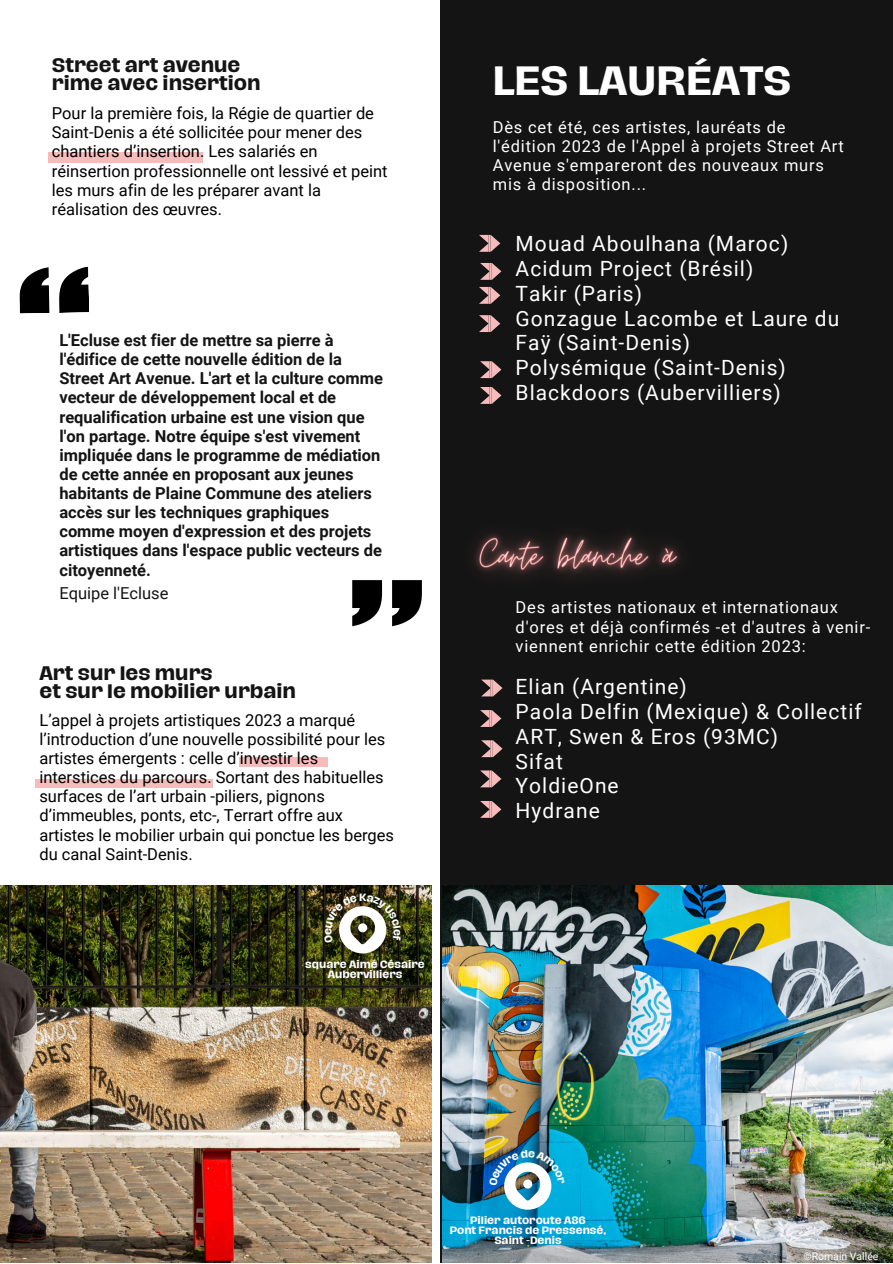
<style>
.page{position:relative;width:893px;height:1264px;background:#fff}
.page>*{position:absolute;margin:0;border:0;box-sizing:border-box;transform-origin:0 0}
.t1{font:700 37.5px "Hagrid Text";color:#fff}
.t2{font:21px/24.8px "Roboto";letter-spacing:.05em;color:#fff}
.t3{font:700 18px "Hagrid Text";color:#141414}
.t4{font:16.5px/19px "Roboto";color:#000}
.t5{font:700 16.5px/19px "Roboto";color:#141414}
.t6{font:16.5px/19px "Roboto";letter-spacing:.05em;color:#fff}
.t7{font:16.5px "Roboto";color:#141414}
.t8{font:10.5px "Roboto";color:#fff}
.t9{font:700 9.75px "Hagrid Text";color:#fff}
</style>
<div class="page">
<div style="left:441px;top:0;width:451px;height:1262px;background:#141414"></div>
<img style="left:0;top:885px;width:431px;height:377px">
<img style="left:443px;top:885px;width:449px;height:377px">
<svg style="left:480px;top:710px;width:21px;height:17px"></svg>
<svg style="left:480px;top:770px;width:21px;height:17px"></svg>
<svg style="left:481px;top:740px;width:21px;height:17px"></svg>
<svg style="left:481px;top:679px;width:21px;height:17px"></svg>
<svg style="left:480px;top:801px;width:21px;height:16px"></svg>
<svg style="left:479px;top:235px;width:21px;height:17px"></svg>
<svg style="left:479px;top:287px;width:21px;height:17px"></svg>
<svg style="left:480px;top:263px;width:21px;height:17px"></svg>
<svg style="left:479px;top:315px;width:21px;height:17px"></svg>
<svg style="left:480px;top:361px;width:21px;height:17px"></svg>
<svg style="left:480px;top:387px;width:21px;height:17px"></svg>
<svg style="left:352px;top:580px;width:70px;height:46px"></svg>
<svg style="left:19px;top:266px;width:70px;height:48px"></svg>
<div style="left:48px;top:153px;width:154px;height:10px;background:#f6bbbb"></div>
<div style="left:238px;top:757px;width:89px;height:9px;background:#f6bbbb"></div>
<div style="left:35px;top:779px;width:177px;height:8px;background:#f6bbbb"></div>
<img style="left:440px;top:480px;width:241px;height:151px">
<img style="left:324px;top:893px;width:77px;height:60px">
<svg style="left:489px;top:1149px;width:76px;height:60px;background:#57a1c0"></svg>
<p class="t3" style="left:52px;top:56px;width:190px">Street art avenue</p>
<p class="t3" style="left:52px;top:74px;width:210px">rime avec insertion</p>
<p class="t4" style="left:52px;top:104px;width:337px">Pour la première fois, la Régie de quartier de Saint-Denis a été sollicitée pour mener des chantiers d’insertion. Les salariés en réinsertion professionnelle ont lessivé et peint les murs afin de les préparer avant la réalisation des œuvres.</p>
<p class="t5" style="left:59px;top:331px;width:325px">L'Ecluse est fier de mettre sa pierre à l'édifice de cette nouvelle édition de la Street Art Avenue. L'art et la culture comme vecteur de développement local et de requalification urbaine est une vision que l'on partage. Notre équipe s'est vivement impliquée dans le programme de médiation de cette année en proposant aux jeunes habitants de Plaine Commune des ateliers accès sur les techniques graphiques comme moyen d'expression et des projets artistiques dans l'espace public vecteurs de citoyenneté.</p>
<p class="t7" style="left:59px;top:583px;width:110px">Equipe l'Ecluse</p>
<p class="t3" style="left:39px;top:664px;width:175px">Art sur les murs</p>
<p class="t3" style="left:39px;top:682px;width:258px">et sur le mobilier urbain</p>
<p class="t4" style="left:39px;top:710px;width:356px">L’appel à projets artistiques 2023 a marqué l’introduction d’une nouvelle possibilité pour les artistes émergents : celle d’investir les interstices du parcours. Sortant des habituelles surfaces de l’art urbain -piliers, pignons d’immeubles, ponts, etc-, Terrart offre aux artistes le mobilier urbain qui ponctue les berges du canal Saint-Denis.</p>
<p class="t9" style="left:402px;top:928px;width:8px;rotate:90deg">e</p>
<p class="t9" style="left:305px;top:959px;width:121px">square Aimé Césaire</p>
<p class="t9" style="left:328px;top:969px;width:76px">Aubervilliers</p>
<p class="t1" style="left:492px;top:62px;width:300px">LES LAURÉATS</p>
<p class="t6" style="left:492px;top:117px;width:352px">Dès cet été, ces artistes, lauréats de l'édition 2023 de l'Appel à projets Street Art Avenue s'empareront des nouveaux murs mis à disposition...</p>
<p class="t2" style="left:515px;top:232px;width:274px">Mouad Aboulhana (Maroc)</p>
<p class="t2" style="left:515px;top:256px;width:239px">Acidum Project (Brésil)</p>
<p class="t2" style="left:515px;top:281px;width:128px">Takir (Paris)</p>
<p class="t2" style="left:515px;top:306px;width:325px">Gonzague Lacombe et Laure du<br>Faÿ (Saint-Denis)</p>
<p class="t2" style="left:515px;top:355px;width:272px">Polysémique (Saint-Denis)</p>
<p class="t2" style="left:515px;top:380px;width:267px">Blackdoors (Aubervilliers)</p>
<p class="t6" style="left:515px;top:598px;width:356px">Des artistes nationaux et internationaux d'ores et déjà confirmés -et d'autres à venir&shy;viennent enrichir cette édition 2023:</p>
<p class="t2" style="left:515px;top:675px;width:173px">Elian (Argentine)</p>
<p class="t2" style="left:515px;top:699px;width:347px">Paola Delfin (Mexique) &amp; Collectif<br>ART, Swen &amp; Eros (93MC)</p>
<p class="t2" style="left:515px;top:749px;width:49px">Sifat</p>
<p class="t2" style="left:515px;top:773px;width:105px">YoldieOne</p>
<p class="t2" style="left:515px;top:798px;width:86px">Hydrane</p>
<p class="t9" style="left:470px;top:1215px;width:117px">Pilier autoroute A86</p>
<p class="t9" style="left:449px;top:1225px;width:158px">Pont Francis de Pressensé,</p>
<p class="t9" style="left:494px;top:1235px;width:69px">Saint -Denis</p>
<p class="t8" style="left:803px;top:1249px;width:77px">©Romain Vallée</p>
</div>
